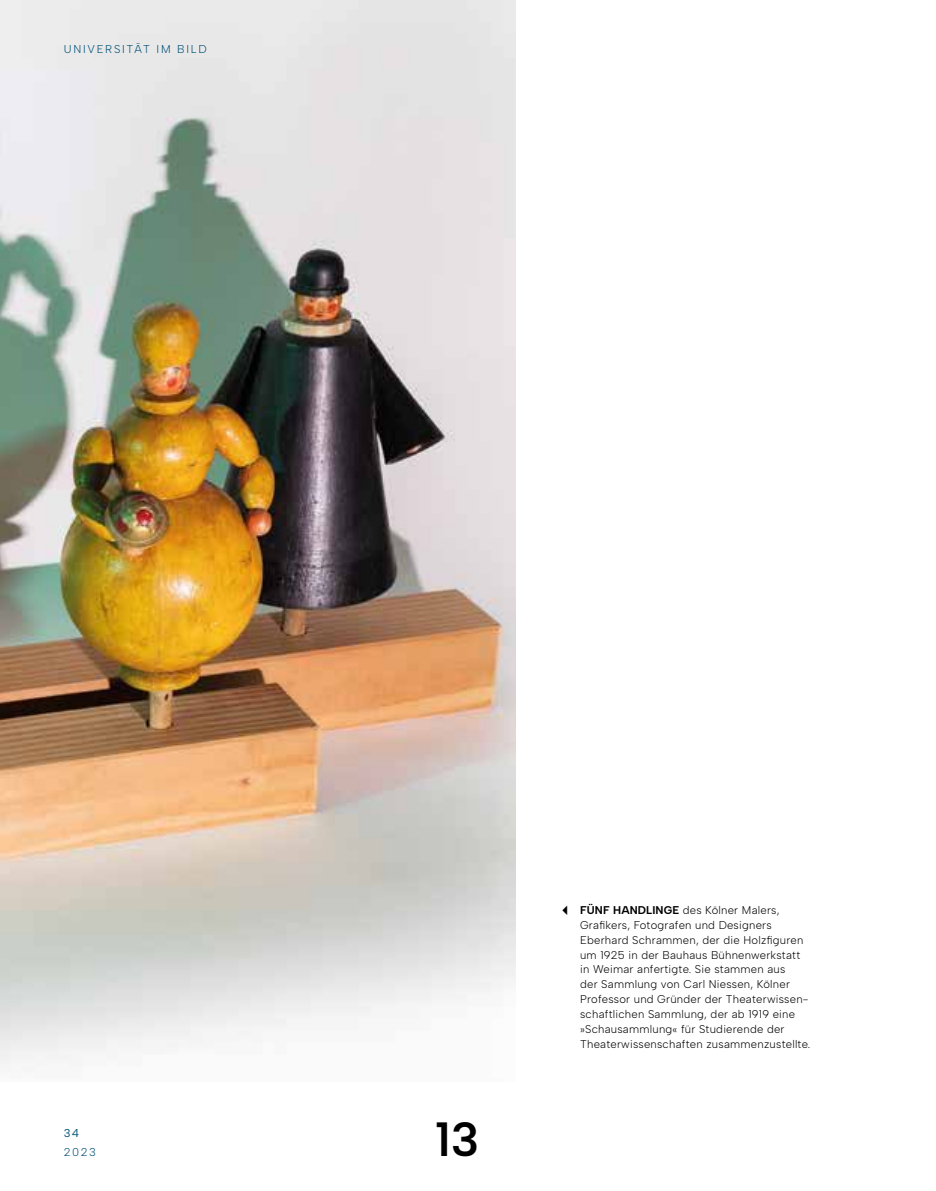
<style>
.page{position:relative;width:936px;height:1191px;background:#fff}
.page>*{position:absolute;margin:0;border:0;box-sizing:border-box;transform-origin:0 0}
.t1{font:600 48px "Albert Sans";color:#000}
.t2{font:300 11.4px "Albert Sans";letter-spacing:.15em;color:#005076}
.t3{font:11.4px "Albert Sans";color:#005076}
.t4{font:300 11.25px/14.9px "Albert Sans";letter-spacing:.02em;color:#000}
.s1{font-weight:700}
</style>
<div class="page">
<img style="left:0;top:0;width:516px;height:1064px">
<p class="t2" style="left:64px;top:42px;width:144px">UNIVERSITÄT IM BILD</p>
<p class="t3" style="left:64px;top:1126px;width:17px">34</p>
<p class="t2" style="left:64px;top:1144px;width:34px">2023</p>
<h1 class="t1" style="left:435px;top:1109px;width:46px">13</h1>
<p class="t4" style="left:580px;top:902px;width:232px;text-indent:-21px">✓ <span class="s1">FÜNF HANDLINGE</span> des Kölner Malers, Grafikers, Fotografen und Designers Eberhard Schrammen, der die Holzfiguren um 1925 in der Bauhaus Bühnenwerkstatt in Weimar anfertigte. Sie stammen aus<br>der Sammlung von Carl Niessen, Kölner Professor und Gründer der Theaterwissen&shy;schaftlichen Sammlung, der ab 1919 eine »Schausammlung« für Studierende der Theaterwissenschaften zusammenzustellte.</p>
</div>
